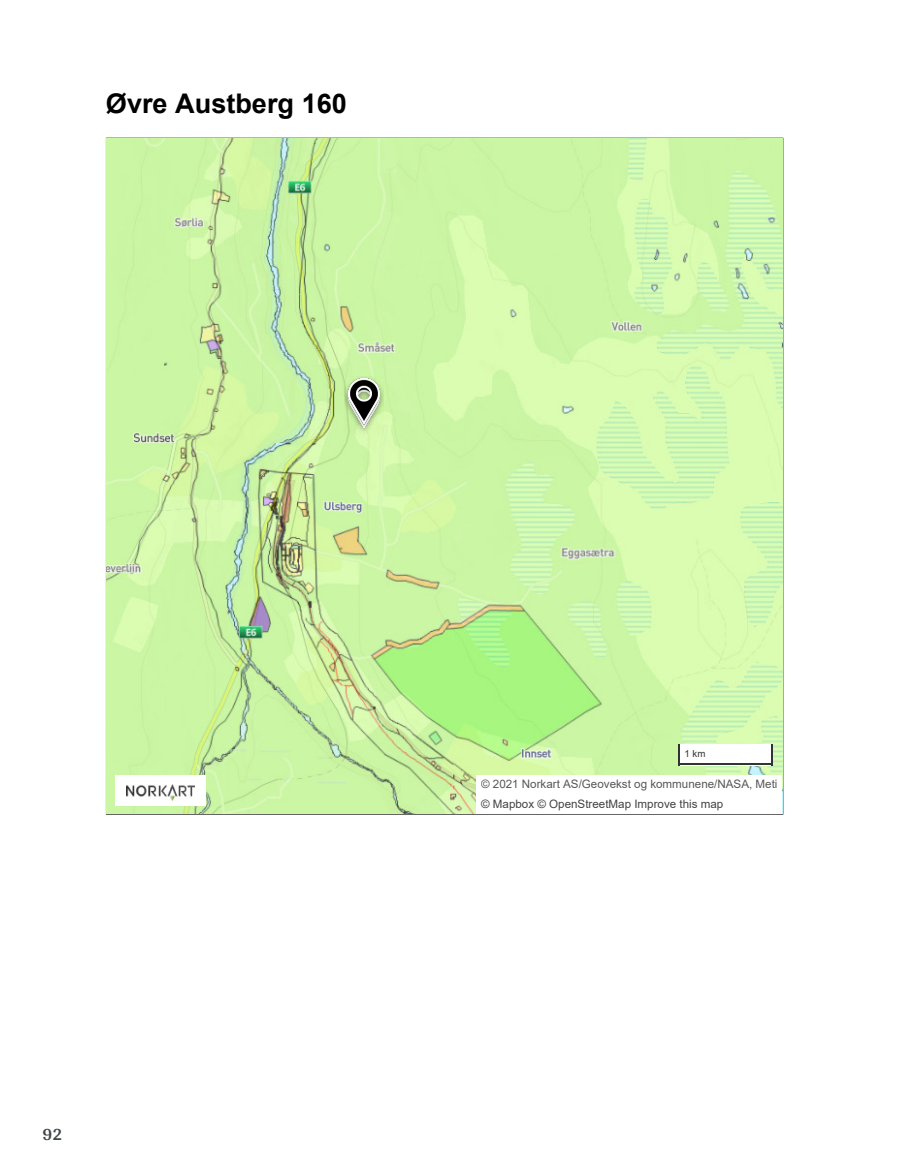
<style>
.page{position:relative;width:915px;height:1172px;background:#fff}
.page>*{position:absolute;margin:0;border:0;box-sizing:border-box;transform-origin:0 0}
.t1{font:700 27px "Arial";color:#000}
.t2{font:700 18px "Arya";color:#414749}
.t3{font:11.55px "Arial";color:#1d1d1b}
.t4{font:11.55px "Arial";color:rgb(0 0 0/.75)}
.t5{font:9.6px "Arial";color:#333}
</style>
<div class="page">
<img style="left:107px;top:139px;width:675px;height:675px">
<div style="left:115px;top:775px;width:90px;height:31px;background:#fff"></div>
<img style="left:126px;top:785px;width:68px;height:15px">
<div style="left:677px;top:744px;width:95px;height:21px;background:#fff"></div>
<hr style="left:677px;top:763px;width:95px;height:2px;background:#333">
<hr style="left:770px;top:744px;width:2px;height:21px;background:#333">
<hr style="left:677px;top:744px;width:2px;height:21px;background:#333">
<div style="left:476px;top:775px;width:306px;height:39px;background:#fff"></div>
<img style="left:345px;top:431px;width:38px;height:4px">
<img style="left:345px;top:377px;width:38px;height:54px">
<h1 class="t1" style="left:106px;top:84px;width:242px">Øvre Austberg 160</h1>
<h2 class="t2" style="left:43px;top:1123px;width:21px">92</h2>
<p class="t5" style="left:684px;top:746px;width:22px">1 km</p>
<p class="t3" style="left:481px;top:776px;width:298px">© 2021 Norkart AS/Geovekst og kommunene/NASA, Meti</p>
<p class="t4" style="left:481px;top:796px;width:244px">© Mapbox © OpenStreetMap Improve this map</p>
</div>
